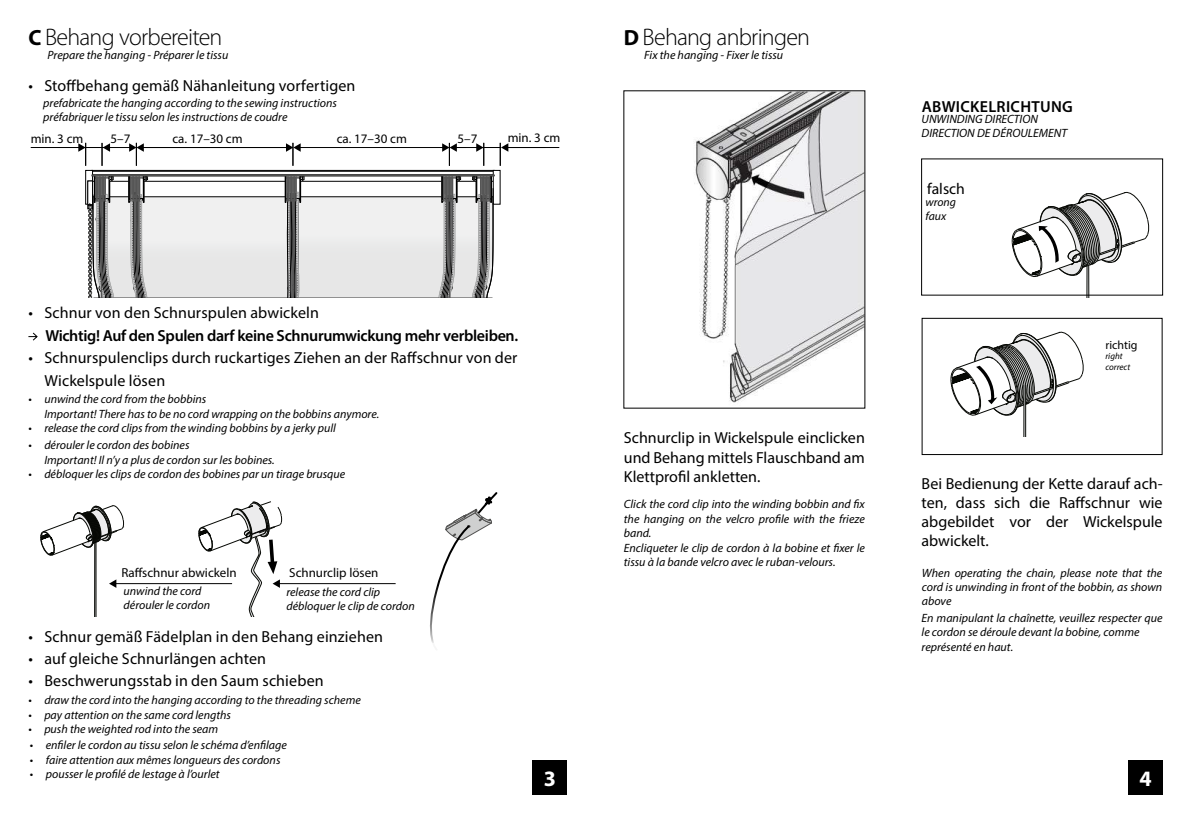
<style>
.page{position:relative;width:1191px;height:840px;background:#fff}
.page>*{position:absolute;margin:0;border:0;box-sizing:border-box;transform-origin:0 0}
.t1{font:300 24px "Myriad Pro";letter-spacing:-.035em;color:#000}
.t2{font:700 22px "Myriad Pro";color:#fff}
.t3{font:16px/19.2px "Myriad Pro";letter-spacing:.005em;color:#000;text-align:justify}
.t4{font:600 16px "Myriad Pro";letter-spacing:-.02em;color:#000}
.t5{font:600 16px "Myriad Pro";letter-spacing:.02em;color:#000}
.t6{font:15.6px "Myriad Pro";color:#000}
.t7{font:13px "Myriad Pro";color:#000}
.t8{font:italic 12px/14.4px "Myriad Pro";color:#000}
.t9{font:12px "Myriad Pro";color:#000}
.t10{font:italic 11.8px/14px "Myriad Pro";color:#000}
.t11{font:italic 9px/10.8px "Myriad Pro";color:#000}
.s1{font-weight:700;font-size:22px}
</style>
<div class="page">
<svg style="left:1012px;top:192px;width:136px;height:105px"></svg>
<svg style="left:950px;top:332px;width:133px;height:104px"></svg>
<hr style="left:31px;top:147px;width:49px;height:1px;background:#000">
<hr style="left:507px;top:147px;width:52px;height:1px;background:#000">
<svg style="left:78px;top:142px;width:430px;height:156px"></svg>
<hr style="left:115px;top:583px;width:117px;height:1px;background:#000">
<svg style="left:40px;top:505px;width:84px;height:111px"></svg>
<hr style="left:279px;top:583px;width:116px;height:1px;background:#000">
<svg style="left:198px;top:501px;width:84px;height:115px"></svg>
<svg style="left:430px;top:492px;width:67px;height:151px"></svg>
<svg style="left:28px;top:332px;width:10px;height:9px"></svg>
<img style="left:694px;top:92px;width:169px;height:311px">
<div style="left:921px;top:158px;width:242px;height:137px;border:1px solid #000"></div>
<div style="left:921px;top:317px;width:241px;height:138px;border:1px solid #000"></div>
<div style="left:533px;top:760px;width:34px;height:34px;background:#000"></div>
<div style="left:1128px;top:760px;width:34px;height:34px;background:#000"></div>
<h1 class="t1" style="left:28px;top:23px;width:195px"><span class="s1">C</span> Behang vorbereiten</h1>
<h1 class="t1" style="left:623px;top:23px;width:188px"><span class="s1">D</span> Behang anbringen</h1>
<p class="t8" style="left:48px;top:47px;width:182px">Prepare the hanging - Préparer le tissu</p>
<p class="t8" style="left:644px;top:48px;width:140px">Fix the hanging - Fixer le tissu</p>
<h3 class="t3" style="left:28px;top:75px;width:329px">• Stoffbehang gemäß Nähanleitung vorfertigen</h3>
<p class="t8" style="left:43px;top:95px;width:295px">prefabricate the hanging according to the sewing instructions préfabriquer le tissu selon les instructions de coudre</p>
<p class="t7" style="left:31px;top:130px;width:54px">min. 3 cm</p>
<p class="t7" style="left:111px;top:131px;width:21px">5–7</p>
<p class="t7" style="left:172px;top:130px;width:72px">ca. 17–30 cm</p>
<p class="t7" style="left:337px;top:130px;width:72px">ca. 17–30 cm</p>
<p class="t7" style="left:457px;top:131px;width:21px">5–7</p>
<p class="t7" style="left:508px;top:130px;width:54px">min. 3 cm</p>
<h3 class="t3" style="left:28px;top:302px;width:292px">• Schnur von den Schnurspulen abwickeln</h3>
<h3 class="t4" style="left:45px;top:325px;width:474px">Wichtig! Auf den Spulen darf keine Schnurumwickung mehr verbleiben.</h3>
<h3 class="t3" style="left:44px;top:346px;width:474px;line-height:22.6px;text-indent:-16px">• Schnurspulenclips durch ruckartiges Ziehen an der Raffschnur von der<br>Wickelspule lösen</h3>
<p class="t8" style="left:44px;top:392px;width:336px;text-indent:-16px">• unwind the cord from the bobbins<br>Important! There has to be no cord wrapping on the bobbins anymore.</p>
<p class="t8" style="left:28px;top:420px;width:309px">• release the cord clips from the winding bobbins by a jerky pull</p>
<p class="t8" style="left:44px;top:438px;width:232px;text-indent:-16px">• dérouler le cordon des bobines<br>Important! Il n’y a plus de cordon sur les bobines.</p>
<p class="t8" style="left:28px;top:466px;width:318px">• débloquer les clips de cordon des bobines par un tirage brusque</p>
<p class="t7" style="left:121px;top:564px;width:117px">Raffschnur abwickeln</p>
<p class="t7" style="left:289px;top:564px;width:91px">Schnurclip lösen</p>
<p class="t8" style="left:124px;top:583px;width:88px">unwind the cord dérouler le cordon</p>
<p class="t8" style="left:286px;top:584px;width:130px">release the cord clip débloquer le clip de cordon</p>
<h3 class="t3" style="left:28px;top:626px;width:356px">• Schnur gemäß Fädelplan in den Behang einziehen</h3>
<h3 class="t3" style="left:28px;top:648px;width:239px">• auf gleiche Schnurlängen achten</h3>
<h3 class="t3" style="left:28px;top:670px;width:297px">• Beschwerungsstab in den Saum schieben</h3>
<h3 class="t3" style="left:624px;top:428px;width:242px">Schnurclip in Wickelspule einclicken und Behang mittels Flauschband am Klettprofil ankletten.</h3>
<p class="t8" style="left:624px;top:496px;width:242px">Click the cord clip into the winding bobbin and fix the hanging on the velcro profile with the frieze band.<br>Encliqueter le clip de cordon à la bobine et fixer le tissu à la bande velcro avec le ruban-velours.</p>
<h3 class="t5" style="left:921px;top:96px;width:153px">ABWICKELRICHTUNG</h3>
<p class="t8" style="left:921px;top:111px;width:147px">UNWINDING DIRECTION<br>DIRECTION DE DÉROULEMENT</p>
<p class="t6" style="left:927px;top:179px;width:39px">falsch</p>
<p class="t10" style="left:925px;top:194px;width:32px">wrong faux</p>
<p class="t9" style="left:1105px;top:337px;width:34px">richtig</p>
<p class="t11" style="left:1105px;top:350px;width:26px">right correct</p>
<h3 class="t3" style="left:921px;top:473px;width:242px">Bei Bedienung der Kette darauf ach&shy;ten, dass sich die Raffschnur wie abgebildet vor der Wickelspule abwickelt.</h3>
<p class="t8" style="left:922px;top:565px;width:242px;text-align:justify">When operating the chain, please note that the cord is unwinding in front of the bobbin, as shown above</p>
<p class="t8" style="left:921px;top:610px;width:242px">En manipulant la chaînette, veuillez respecter que le cordon se déroule devant la bobine, comme représenté en haut.</p>
<p class="t8" style="left:28px;top:692px;width:334px">• draw the cord into the hanging according to the threading scheme</p>
<p class="t8" style="left:28px;top:706px;width:204px">• pay attention on the same cord lengths</p>
<p class="t8" style="left:28px;top:721px;width:191px">• push the weighted rod into the seam</p>
<p class="t8" style="left:30px;top:737px;width:258px">• enfiler le cordon au tissu selon le schéma d’enfilage</p>
<p class="t8" style="left:30px;top:752px;width:252px">• faire attention aux mêmes longueurs des cordons</p>
<p class="t8" style="left:30px;top:766px;width:191px">• pousser le profilé de lestage à l’ourlet</p>
<h2 class="t2" style="left:544px;top:763px;width:14px">3</h2>
<h2 class="t2" style="left:1139px;top:763px;width:14px">4</h2>
</div>
